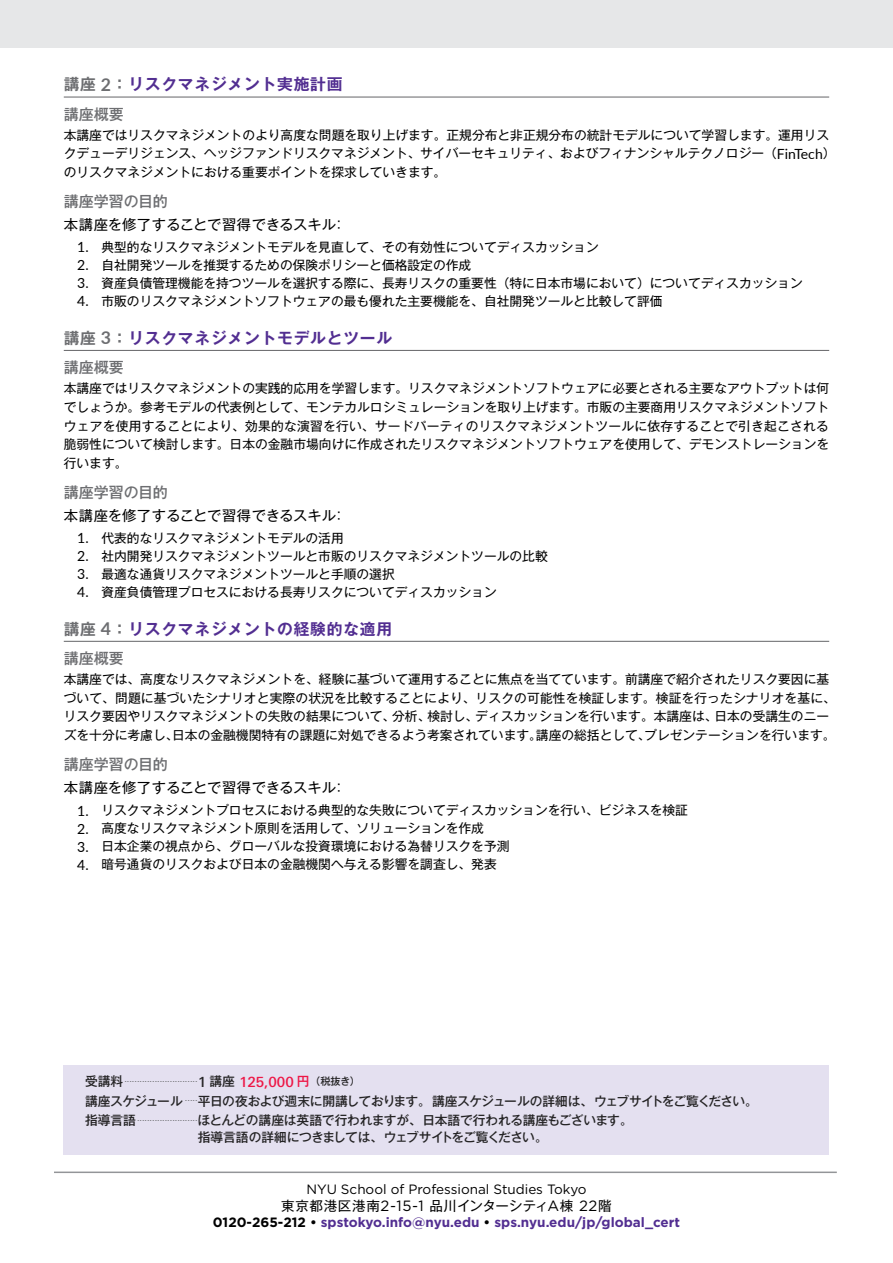
<style>
.page{position:relative;width:893px;height:1263px;background:#fff}
.page>*{position:absolute;margin:0;border:0;box-sizing:border-box;transform-origin:0 0}
.t1{font:700 15.75px "Gothic MB101 Pro De";letter-spacing:.05em;color:#522e91}
.t2{font:500 15px "Gothic MB101 Pro";color:#6d6e71}
.t3{font:14.25px "Gothic MB101 Pro";letter-spacing:.015em;color:#000}
.t4{font:700 13.5px "Gotham";color:#522e91}
.t5{font:13.5px "Gotham";color:#000}
.t6{font:13.5px "Gothic MB101 Pro";letter-spacing:.035em;color:#000}
.t7{font:12.75px/18.8px "Gothic MB101 Pro";color:#000}
.t8{font:500 12.75px/19.5px "Gothic MB101 Pro";letter-spacing:-.025em;color:#242324}
.t9{font:500 12.75px "Gothic MB101 Pro";letter-spacing:-.045em;color:#242324}
.t10{font:500 8.4px "Linotype Univers Basic";color:#6d6e71}
.s1{color:#6d6e71}
.s2{font-family:"Lato";font-size:17.7px;color:#6d6e71}
.s3{font-family:"Lato";font-size:14.1px}
.s4{font-family:"Gothic MB101 Pro";font-size:12.75px;color:#242324}
.s5{font-size:14.1px;color:#242324}
.s6{font-size:14.1px;color:#ed1746}
.s7{font-family:"Gothic MB101 Pro";font-size:12.75px;color:#ed1746}
.s8{font-family:"Gothic MB101 Pro";font-size:10.2px;color:#242324}
.s9{font-family:"Gotham";font-size:14.85px}
.s10{color:#000}
</style>
<div class="page">
<div style="left:0;top:0;width:893px;height:47px;background:#e6e7e8"></div>
<hr style="left:54px;top:1171px;width:783px;height:2px;background:#939598">
<div style="left:64px;top:1066px;width:765px;height:89px;background:#e4e0f0"></div>
<hr style="left:64px;top:97px;width:765px;height:1px;background:#6d6e71">
<hr style="left:64px;top:350px;width:765px;height:1px;background:#6d6e71">
<hr style="left:64px;top:641px;width:765px;height:1px;background:#6d6e71">
<p class="t1" style="left:64px;top:71px;width:280px"><span class="s1">講座</span> <span class="s2">2</span><span class="s1">：</span>リスクマネジメント実施計画</p>
<p class="t2" style="left:64px;top:102px;width:62px">講座概要</p>
<p class="t7" style="left:64px;top:124px;width:773px">本講座ではリスクマネジメントのより高度な問題を取り上げます。正規分布と非正規分布の統計モデルについて学習します。運用リスクデューデリジェンス、ヘッジファンドリスクマネジメント、サイバーセキュリティ、およびフィナンシャルテクノロジー（<span class="s3">FinTech</span>）のリスクマネジメントにおける重要ポイントを探求していきます。</p>
<p class="t2" style="left:64px;top:189px;width:105px">講座学習の目的</p>
<p class="t3" style="left:64px;top:213px;width:284px">本講座を修了することで習得できるスキル：</p>
<p class="t7" style="left:77px;top:236px;width:523px;line-height:18px"><span class="s3">1.</span>　典型的なリスクマネジメントモデルを見直して、その有効性についてディスカッション<br><span class="s3">2.</span>　自社開発ツールを推奨するための保険ポリシーと価格設定の作成</p>
<p class="t7" style="left:77px;top:272px;width:727px;line-height:18px"><span class="s3">3.</span> 資産負債管理機能を持つツールを選択する際に、長寿リスクの重要性（特に日本市場において）についてディスカッション<br><span class="s3">4.</span>　市販のリスクマネジメントソフトウェアの最も優れた主要機能を、自社開発ツールと比較して評価</p>
<p class="t1" style="left:64px;top:325px;width:330px"><span class="s1">講座</span> <span class="s2">3</span><span class="s1">：</span>リスクマネジメントモデルとツール</p>
<p class="t2" style="left:64px;top:355px;width:62px">講座概要</p>
<p class="t7" style="left:64px;top:377px;width:767px;text-align:justify">本講座ではリスクマネジメントの実践的応用を学習します。リスクマネジメントソフトウェアに必要とされる主要なアウトプットは何でしょうか。参考モデルの代表例として、モンテカルロシミュレーションを取り上げます。市販の主要商用リスクマネジメントソフトウェアを使用することにより、効果的な演習を行い、サードパーティのリスクマネジメントツールに依存することで引き起こされる脆弱性について検討します。日本の金融市場向けに作成されたリスクマネジメントソフトウェアを使用して、デモンストレーションを行います。</p>
<p class="t2" style="left:64px;top:480px;width:105px">講座学習の目的</p>
<p class="t3" style="left:64px;top:504px;width:284px">本講座を修了することで習得できるスキル：</p>
<p class="t7" style="left:77px;top:527px;width:472px;line-height:18px"><span class="s3">1.</span>　代表的なリスクマネジメントモデルの活用<br><span class="s3">2.</span>　社内開発リスクマネジメントツールと市販のリスクマネジメントツールの比較<span class="s3">3.</span>　最適な通貨リスクマネジメントツールと手順の選択<br><span class="s3">4.</span>　資産負債管理プロセスにおける長寿リスクについてディスカッション</p>
<p class="t1" style="left:64px;top:616px;width:330px"><span class="s1">講座</span> <span class="s2">4</span><span class="s1">：</span>リスクマネジメントの経験的な適用</p>
<p class="t2" style="left:64px;top:646px;width:62px">講座概要</p>
<p class="t7" style="left:64px;top:668px;width:774px">本講座では、高度なリスクマネジメントを、経験に基づいて運用することに焦点を当てています。前講座で紹介されたリスク要因に基づいて、問題に基づいたシナリオと実際の状況を比較することにより、リスクの可能性を検証します。検証を行ったシナリオを基に、リスク要因やリスクマネジメントの失敗の結果について、分析、検討し、ディスカッションを行います。本講座は、日本の受講生のニーズを十分に考慮し、日本の金融機関特有の課題に対処できるよう考案されています。講座の総括として、プレゼンテーションを行います。</p>
<p class="t2" style="left:64px;top:752px;width:105px">講座学習の目的</p>
<p class="t3" style="left:64px;top:776px;width:284px">本講座を修了することで習得できるスキル：</p>
<p class="t7" style="left:77px;top:799px;width:612px;line-height:18px"><span class="s3">1.</span>　リスクマネジメントプロセスにおける典型的な失敗についてディスカッションを行い、ビジネスを検証<span class="s3">2.</span>　高度なリスクマネジメント原則を活用して、ソリューションを作成<br><span class="s3">3.</span>　日本企業の視点から、グローバルな投資環境における為替リスクを予測<br><span class="s3">4.</span>　暗号通貨のリスクおよび日本の金融機関へ与える影響を調査し、発表</p>
<p class="t10" style="left:85px;top:1074px;width:277px"><span class="s4">受講料</span> .............................<span class="s5">1</span> <span class="s4">講座</span> <span class="s6">125,000</span> <span class="s7">円</span><span class="s8">（税抜き）</span></p>
<p class="t8" style="left:85px;top:1090px;width:674px">講座スケジュール <sup>.....</sup>平日の夜および週末に開講しております。講座スケジュールの詳細は、ウェブサイトをご覧ください。指導言語 <sup>........................</sup>ほとんどの講座は英語で行われますが、日本語で行われる講座もございます。</p>
<p class="t9" style="left:198px;top:1126px;width:352px">指導言語の詳細につきましては、ウェブサイトをご覧ください。</p>
<p class="t5" style="left:306px;top:1180px;width:282px">NYU School of Professional Studies Tokyo</p>
<p class="t6" style="left:281px;top:1194px;width:332px">東京都港区港南<span class="s9">2-15-1</span> 品川インターシティ<span class="s9">A</span>棟 <span class="s9">22</span>階</p>
<p class="t4" style="left:213px;top:1213px;width:469px"><span class="s10">0120-265-212 •</span> spstokyo.info@nyu.edu <span class="s10">•</span> sps.nyu.edu/jp/global_cert</p>
</div>
